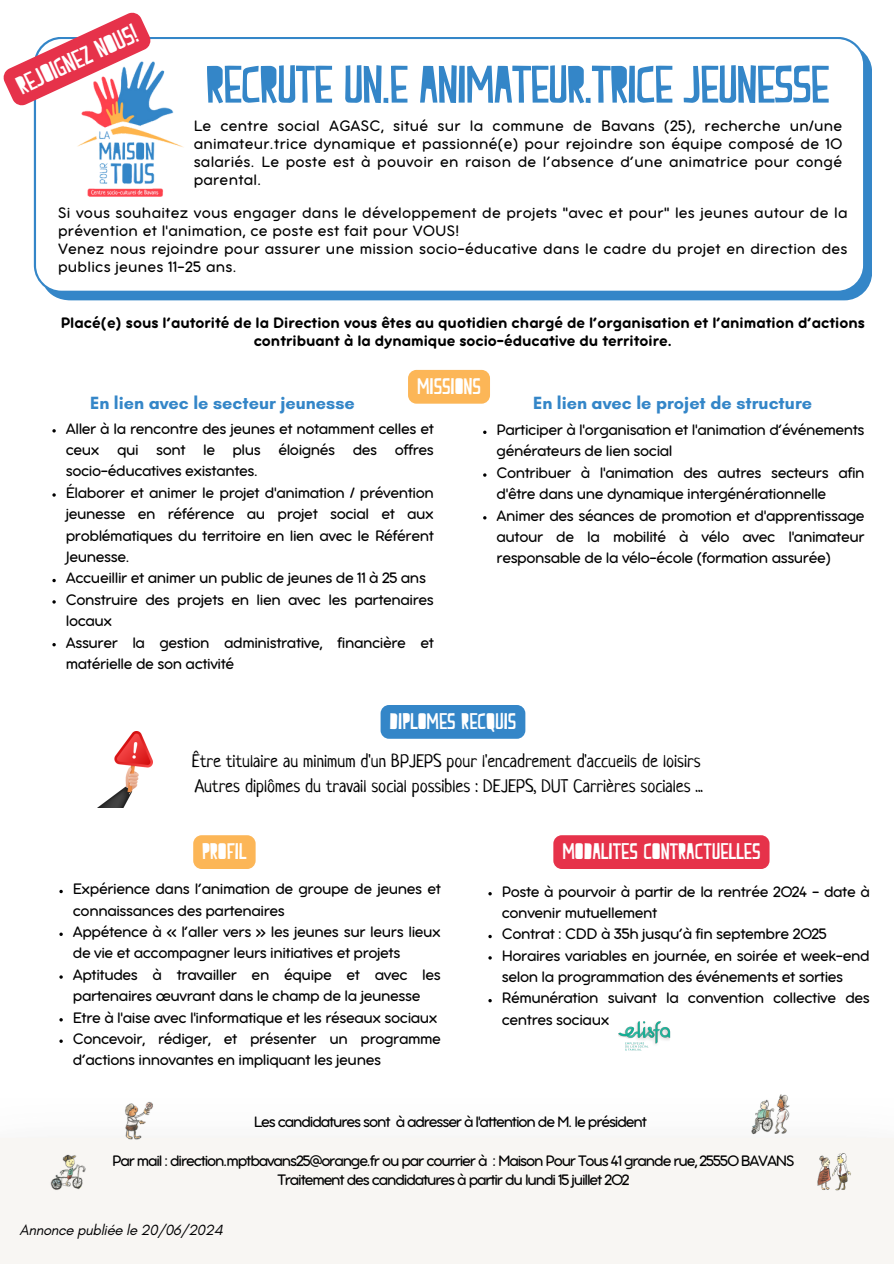
<style>
.page{position:relative;width:894px;height:1264px;background:#fff}
.page>*{position:absolute;margin:0;border:0;box-sizing:border-box;transform-origin:0 0}
.t1{font:52.5px "Peach Milk";letter-spacing:-.025em;color:#3486c8}
.t2{font:25.5px "Peach Milk";color:#fff}
.t3{font:22.5px "Peach Milk";color:#fff}
.t4{font:18px/24.8px "Neucha";color:#000001}
.t5{font:700 18px "Glacial Indifference";color:#3486c8}
.t6{font:16.5px/21.3px "Aristotelica Pro Tx";letter-spacing:-.025em;color:#000001}
.t7{font:16.5px/18px "Aristotelica Pro Tx";letter-spacing:.015em;color:#000}
.t8{font:16.5px/19.2px "Aristotelica Pro Tx";letter-spacing:-.07em;color:#000;text-align:center}
.t9{font:16.5px/18px "Aristotelica Pro Tx Bld";color:#000;text-align:center}
.t10{font:italic 15px "Glacial Indifference";letter-spacing:-.025em;color:#000001}
</style>
<div class="page">
<svg style="left:34px;top:37px;width:837px;height:263px"></svg>
<img style="left:53px;top:54px;width:141px;height:149px">
<svg style="left:3px;top:12px;width:151px;height:96px"></svg>
<img style="left:98px;top:731px;width:54px;height:76px">
<svg style="left:52px;top:429px;width:4px;height:3px"></svg>
<svg style="left:52px;top:493px;width:4px;height:3px"></svg>
<svg style="left:52px;top:579px;width:4px;height:3px"></svg>
<svg style="left:52px;top:600px;width:4px;height:3px"></svg>
<svg style="left:52px;top:643px;width:4px;height:3px"></svg>
<svg style="left:483px;top:473px;width:3px;height:4px"></svg>
<div style="left:0;top:1137px;width:893px;height:126px;background:#f8f6f3"></div>
<img style="left:817px;top:1153px;width:34px;height:38px">
<img style="left:751px;top:1094px;width:39px;height:41px">
<img style="left:125px;top:1101px;width:28px;height:39px">
<img style="left:50px;top:1154px;width:36px;height:36px">
<svg style="left:59px;top:889px;width:4px;height:4px"></svg>
<svg style="left:59px;top:932px;width:4px;height:4px"></svg>
<svg style="left:59px;top:1018px;width:4px;height:3px"></svg>
<img style="left:618px;top:1021px;width:53px;height:29px">
<div style="left:408px;top:370px;width:82px;height:33px;background:#fcb657;border-radius:8px"></div>
<div style="left:380px;top:705px;width:145px;height:33px;background:#3486c8;border-radius:8px"></div>
<div style="left:553px;top:835px;width:216px;height:34px;background:#e6324a;border-radius:8px"></div>
<div style="left:193px;top:835px;width:62px;height:34px;background:#fcb657;border-radius:8px"></div>
<h4 class="t2" style="left:12px;top:73px;width:132px;rotate:-25deg">REJOIGNEZ NOUS!</h4>
<h5 class="t1" style="left:205px;top:54px;width:625px">RECRUTE UN.E ANIMATEUR.TRICE JEUNESSE</h5>
<h5 class="t7" style="left:194px;top:118px;width:649px;text-align:justify">Le centre social AGASC, situé sur la commune de Bavans (25), recherche un/une animateur.trice dynamique et passionné(e) pour rejoindre son équipe composé de 10 salariés. Le poste est à pouvoir en raison de l’absence d’une animatrice pour congé parental.</h5>
<h6 class="t7" style="left:58px;top:205px;width:790px">Si vous souhaitez vous engager dans le développement de projets "avec et pour" les jeunes autour de la prévention et l'animation, ce poste est fait pour VOUS!<br>Venez nous rejoindre pour assurer une mission socio-éducative dans le cadre du projet en direction des publics jeunes 11-25 ans.</h6>
<p class="t9" style="left:61px;top:315px;width:805px">Placé(e) sous l’autorité de la Direction vous êtes au quotidien chargé de l’organisation et l’animation d’actions contribuant à la dynamique socio-éducative du territoire.</p>
<p class="t3" style="left:417px;top:373px;width:65px">MISSIONS</p>
<h6 class="t5" style="left:90px;top:392px;width:266px">En lien avec le secteur jeunesse</h6>
<h4 class="t5" style="left:533px;top:392px;width:280px">En lien avec le projet de structure</h4>
<p class="t6" style="left:66px;top:419px;width:369px;text-align:justify">Aller à la rencontre des jeunes et notamment celles et ceux qui sont le plus éloignés des offres socio-éducatives existantes.</p>
<p class="t6" style="left:66px;top:483px;width:369px;text-align:justify">Élaborer et animer le projet d'animation / prévention jeunesse en référence au projet social et aux problématiques du territoire en lien avec le Référent Jeunesse.</p>
<p class="t6" style="left:66px;top:569px;width:361px">Accueillir et animer un public de jeunes de 11 à 25 ans</p>
<p class="t6" style="left:66px;top:590px;width:369px">Construire des projets en lien avec les partenaires locaux</p>
<p class="t6" style="left:66px;top:633px;width:369px">Assurer la gestion administrative, financière et matérielle de son activité</p>
<p class="t6" style="left:496px;top:420px;width:369px">Participer à l'organisation et l'animation d’événements générateurs de lien social</p>
<h3 class="t6" style="left:496px;top:463px;width:369px">Contribuer à l'animation des autres secteurs afin d'être dans une dynamique intergénérationnelle</h3>
<p class="t6" style="left:496px;top:506px;width:369px;text-align:justify">Animer des séances de promotion et d'apprentissage autour de la mobilité à vélo avec l'animateur responsable de la vélo-école (formation assurée)</p>
<p class="t3" style="left:389px;top:708px;width:128px">DIPLOMES RECQUIS</p>
<p class="t4" style="left:192px;top:750px;width:512px">Être titulaire au minimum d'un BPJEPS pour l'encadrement d'accueils de loisirs<br>Autres diplômes du travail social possibles : DEJEPS, DUT Carrières sociales ...</p>
<p class="t3" style="left:202px;top:838px;width:46px">PROFIL</p>
<p class="t3" style="left:562px;top:838px;width:200px">MODALITES CONTRACTUELLES</p>
<p class="t6" style="left:73px;top:879px;width:369px">Expérience dans l’animation de groupe de jeunes et connaissances des partenaires</p>
<p class="t6" style="left:73px;top:922px;width:369px">Appétence à « l’aller vers » les jeunes sur leurs lieux de vie et accompagner leurs initiatives et projets</p>
<p class="t6" style="left:73px;top:965px;width:369px">Aptitudes à travailler en équipe et avec les partenaires œuvrant dans le champ de la jeunesse</p>
<p class="t6" style="left:73px;top:1008px;width:366px">Etre à l'aise avec l'informatique et les réseaux sociaux</p>
<p class="t6" style="left:73px;top:1029px;width:369px">Concevoir, rédiger, et présenter un programme d’actions innovantes en impliquant les jeunes</p>
<p class="t6" style="left:501px;top:882px;width:369px">Poste à pourvoir à partir de la rentrée 2024 - date à convenir mutuellement</p>
<p class="t6" style="left:501px;top:924px;width:326px">Contrat : CDD à 35h jusqu’à fin septembre 2025</p>
<h6 class="t6" style="left:501px;top:946px;width:369px">Horaires variables en journée, en soirée et week-end selon la programmation des événements et sorties</h6>
<h6 class="t6" style="left:501px;top:988px;width:369px">Rémunération suivant la convention collective des centres sociaux</h6>
<h4 class="t8" style="left:254px;top:1113px;width:394px">Les candidatures sont à adresser à l'attention de M. le président</h4>
<p class="t8" style="left:112px;top:1152px;width:683px">Par mail : direction.mptbavans25@orange.fr ou par courrier à : Maison Pour Tous 41 grande rue, 25550 BAVANS<br>Traitement des candidatures à partir du lundi 15 juillet 202</p>
<p class="t10" style="left:20px;top:1220px;width:205px">Annonce publiée le 20/06/2024</p>
</div>
